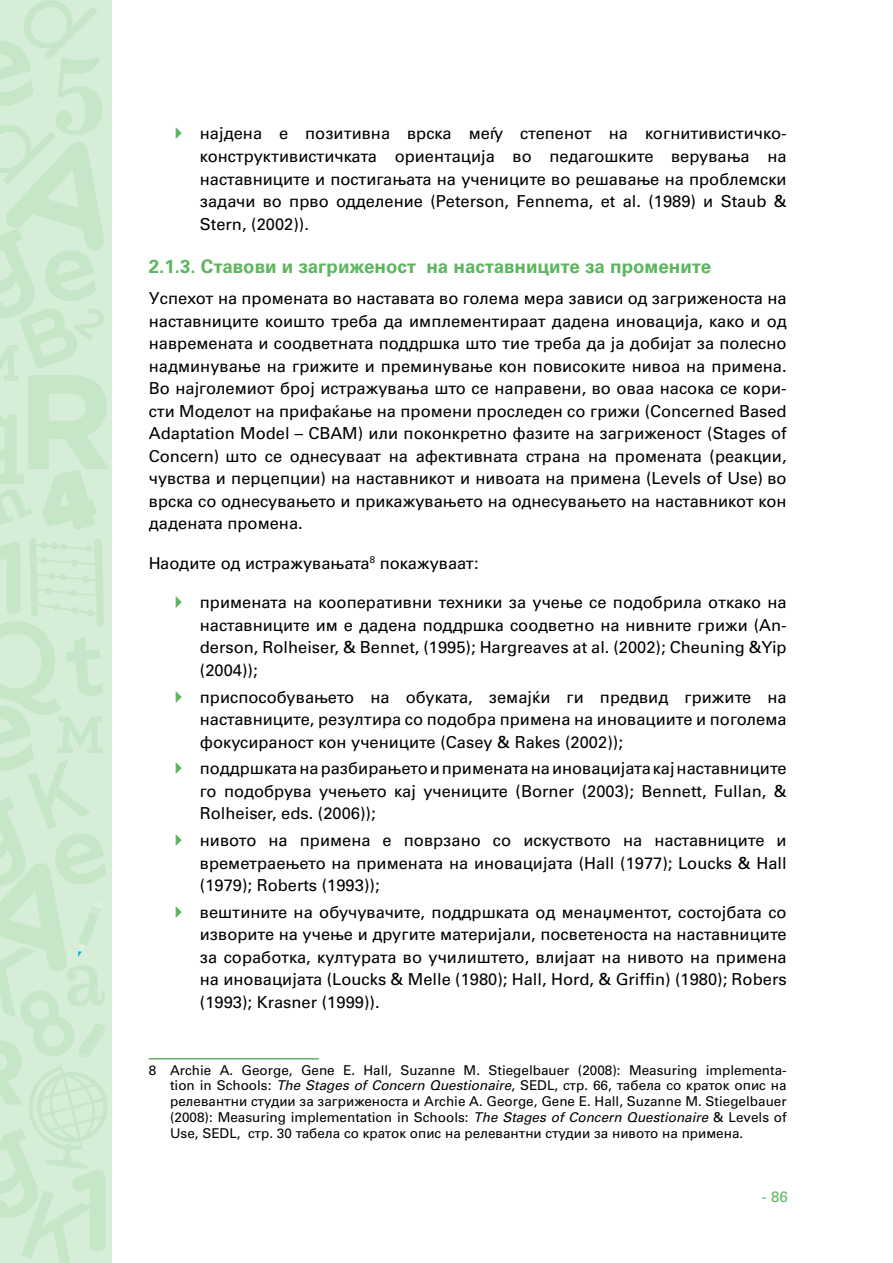
<style>
.page{position:relative;width:893px;height:1263px;background:#fff}
.page>*{position:absolute;margin:0;border:0;box-sizing:border-box;transform-origin:0 0}
.t1{font:700 18.75px "Univers C";color:#5db65f}
.t2{font:16.5px/22.5px "Univers C";color:#000;text-align:justify}
.t3{font:15px "Univers C";color:#5db65f}
.t4{font:13.5px/15.8px "Univers C";color:#000;text-align:justify}
.s1{font-style:italic}
</style>
<div class="page">
<div style="left:0;top:0;width:112px;height:1263px;background:#d6edd7"></div>
<svg style="left:0;top:0;width:109px;height:530px"></svg>
<svg style="left:0;top:538px;width:107px;height:725px"></svg>
<hr style="left:149px;top:1058px;width:170px;height:1px;background:#5db65f">
<p class="t2" style="left:200px;top:122px;width:588px">најдена е позитивна врска меѓу степенот на когнитивистичко&shy;конструктивистичката ориентација во педагошките верувања на наставниците и постигањата на учениците во решавање на проблемски задачи во прво одделение (Peterson, Fennema, et al. (1989) и Staub &amp; Stern, (2002)).</p>
<p class="t1" style="left:149px;top:256px;width:564px">2.1.3. Ставови и загриженост на наставниците за промените</p>
<p class="t2" style="left:149px;top:287px;width:639px">Успехот на промената во наставата во голема мера зависи од загриженоста на наставниците коишто треба да имплементираат дадена иновација, како и од навремената и соодветната поддршка што тие треба да ја добијат за полесно надминување на грижите и преминување кон повисоките нивоа на примена.<br>Во најголемиот број истражувања што се направени, во оваа насока се кори&shy;сти Моделот на прифаќање на промени проследен со грижи (Concerned Based Adaptation Model – CBAM) или поконкретно фазите на загриженост (Stages of Concern) што се однесуваат на афективната страна на промената (реакции, чувства и перцепции) на наставникот и нивоата на примена (Levels of Use) во врска со однесувањето и прикажувањето на однесувањето на наставникот кон дадената промена.</p>
<p class="t2" style="left:149px;top:552px;width:331px">Наодите од истражувањата<sup>8</sup> покажуваат:</p>
<p class="t2" style="left:200px;top:591px;width:588px">примената на кооперативни техники за учење се подобрила откако на наставниците им е дадена поддршка соодветно на нивните грижи (An&shy;derson, Rolheiser, &amp; Bennet, (1995); Hargreaves at al. (2002); Cheuning &amp;Yip (2004));</p>
<p class="t2" style="left:200px;top:685px;width:588px">приспособувањето на обуката, земајќи ги предвид грижите на наставниците, резултира со подобра примена на иновациите и поголема фокусираност кон учениците (Casey &amp; Rakes (2002));</p>
<p class="t2" style="left:200px;top:757px;width:588px">поддршката на разбирањето и примената на иновацијата кај наставниците го подобрува учењето кај учениците (Borner (2003); Bennett, Fullan, &amp; Rolheiser, eds. (2006));</p>
<p class="t2" style="left:200px;top:829px;width:588px">нивото на примена е поврзано со искуството на наставниците и времетраењето на примената на иновацијата (Hall (1977); Loucks &amp; Hall (1979); Roberts (1993));</p>
<p class="t2" style="left:200px;top:901px;width:588px">вештините на обучувачите, поддршката од менаџментот, состојбата со изворите на учење и другите материјали, посветеноста на наставниците за соработка, културата во училиштето, влијаат на нивото на примена на иновацијата (Loucks &amp; Melle (1980); Hall, Hord, &amp; Griffin) (1980); Robers (1993); Krasner (1999)).</p>
<p class="t4" style="left:170px;top:1062px;width:618px;text-indent:-21px">8 Archie A. George, Gene E. Hall, Suzanne M. Stiegelbauer (2008): Measuring implementa&shy;tion in Schools: <span class="s1">The Stages of Concern Questionaire</span>, SEDL, стр. 66, табела со краток опис на релевантни студии за загриженоста и Archie A. George, Gene E. Hall, Suzanne M. Stiegelbauer (2008): Measuring implementation in Schools: <span class="s1">The Stages of Concern Questionaire</span> &amp; Levels of Use, SEDL, стр. 30 табела со краток опис на релевантни студии за нивото на примена.</p>
<p class="t3" style="left:762px;top:1188px;width:27px">- 86</p>
</div>
